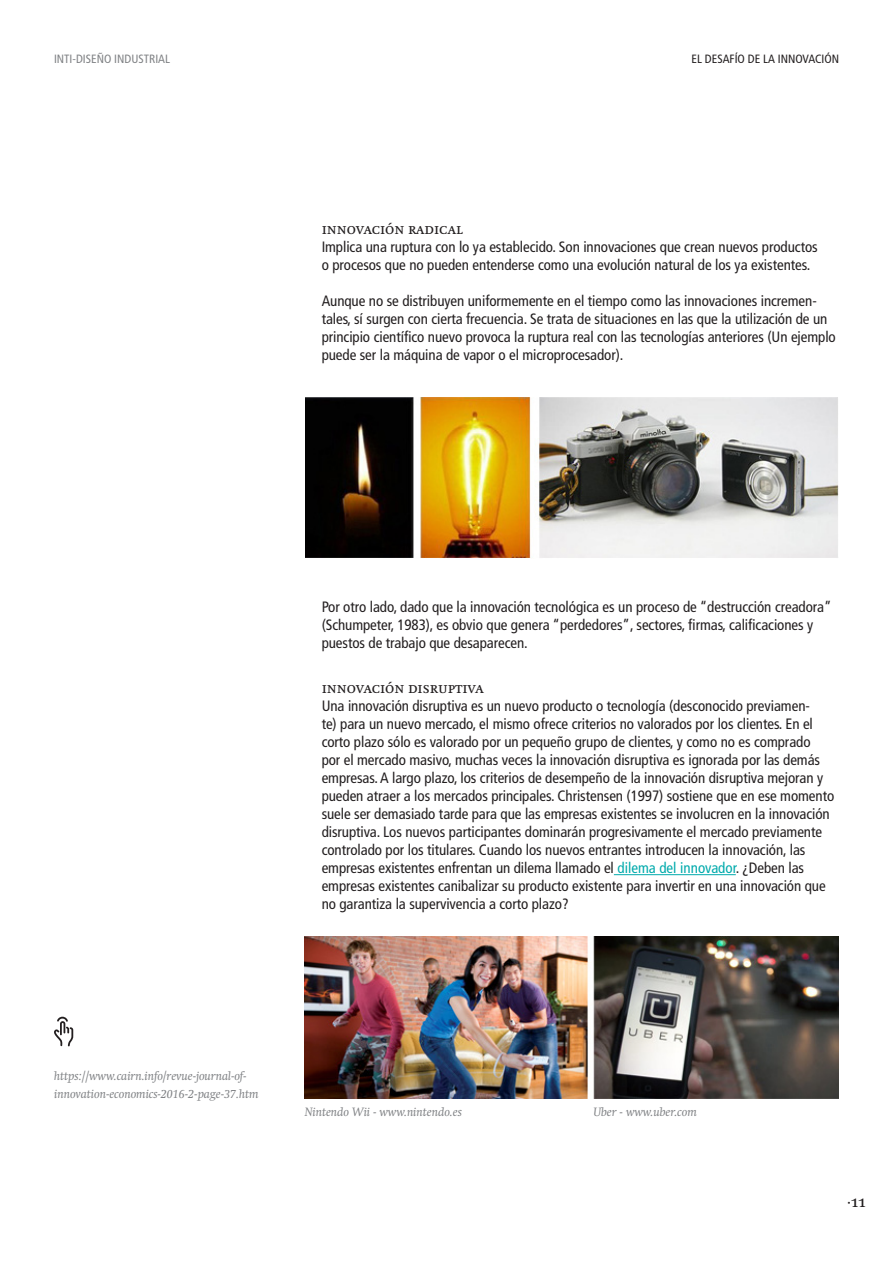
<style>
.page{position:relative;width:893px;height:1263px;background:#fff}
.page>*{position:absolute;margin:0;border:0;box-sizing:border-box;transform-origin:0 0}
.t1{font:16.5px "Swift Regular SC";color:#231f20}
.txt__frut_57_10_12_t{font:condensed 15px/18px "Frutiger LT Std";letter-spacing:-.005em;color:#231f20}
.txt__frut_57_10_12_t-2{font:15px "Swift Regular SC";letter-spacing:-.005em;color:#231f20}
.links_herramientas{font:italic 12px/18px "Swift";color:#808285}
.t2{font:condensed 12px "Frutiger LT Std";color:#231f20}
.t3{font:condensed 12px "Frutiger LT Std";color:#808285}
.s1{color:#00aaac}
</style>
<div class="page">
<hr style="left:614px;top:874px;width:122px;height:1px;background:#00aaac">
<img style="left:305px;top:398px;width:534px;height:160px">
<img style="left:305px;top:936px;width:533px;height:162px">
<svg style="left:54px;top:1017px;width:19px;height:29px"></svg>
<p class="t3" style="left:54px;top:52px;width:118px">INTI-DISEÑO INDUSTRIAL</p>
<p class="t2" style="left:692px;top:52px;width:149px">EL DESAFÍO DE LA INNOVACIÓN</p>
<p class="txt__frut_57_10_12_t-2" style="left:322px;top:220px;width:143px">innovación radical</p>
<p class="txt__frut_57_10_12_t" style="left:322px;top:237px;width:498px">Implica una ruptura con lo ya establecido. Son innovaciones que crean nuevos productos</p>
<p class="txt__frut_57_10_12_t" style="left:322px;top:255px;width:490px">o procesos que no pueden entenderse como una evolución natural de los ya existentes.</p>
<p class="txt__frut_57_10_12_t" style="left:322px;top:291px;width:516px">Aunque no se distribuyen uniformemente en el tiempo como las innovaciones incremen&shy;tales, sí surgen con cierta frecuencia. Se trata de situaciones en las que la utilización de un principio científico nuevo provoca la ruptura real con las tecnologías anteriores (Un ejemplo puede ser la máquina de vapor o el microprocesador).</p>
<p class="txt__frut_57_10_12_t" style="left:322px;top:598px;width:511px">Por otro lado, dado que la innovación tecnológica es un proceso de “destrucción creadora” (Schumpeter, 1983), es obvio que genera “perdedores”, sectores, firmas, calificaciones y puestos de trabajo que desaparecen.</p>
<p class="txt__frut_57_10_12_t-2" style="left:322px;top:679px;width:164px">innovación disruptiva</p>
<p class="txt__frut_57_10_12_t" style="left:322px;top:697px;width:514px">Una innovación disruptiva es un nuevo producto o tecnología (desconocido previamen-<br>te) para un nuevo mercado, el mismo ofrece criterios no valorados por los clientes. En el corto plazo sólo es valorado por un pequeño grupo de clientes, y como no es comprado<br>por el mercado masivo, muchas veces la innovación disruptiva es ignorada por las demás empresas. A largo plazo, los criterios de desempeño de la innovación disruptiva mejoran y pueden atraer a los mercados principales. Christensen (1997) sostiene que en ese momento suele ser demasiado tarde para que las empresas existentes se involucren en la innovación disruptiva. Los nuevos participantes dominarán progresivamente el mercado previamente controlado por los titulares. Cuando los nuevos entrantes introducen la innovación, las empresas existentes enfrentan un dilema llamado el <span class="s1">dilema del innovador</span>. ¿Deben las empresas existentes canibalizar su producto existente para invertir en una innovación que no garantiza la supervivencia a corto plazo?</p>
<p class="links_herramientas" style="left:54px;top:1067px;width:206px">https://www.cairn.info/revue-journal-of&shy;innovation-economics-2016-2-page-37.htm</p>
<p class="links_herramientas" style="left:305px;top:1103px;width:159px">Nintendo Wii - www.nintendo.es</p>
<p class="links_herramientas" style="left:593px;top:1103px;width:105px">Uber - www.uber.com</p>
<p class="t1" style="left:847px;top:1192px;width:21px">·11</p>
</div>
